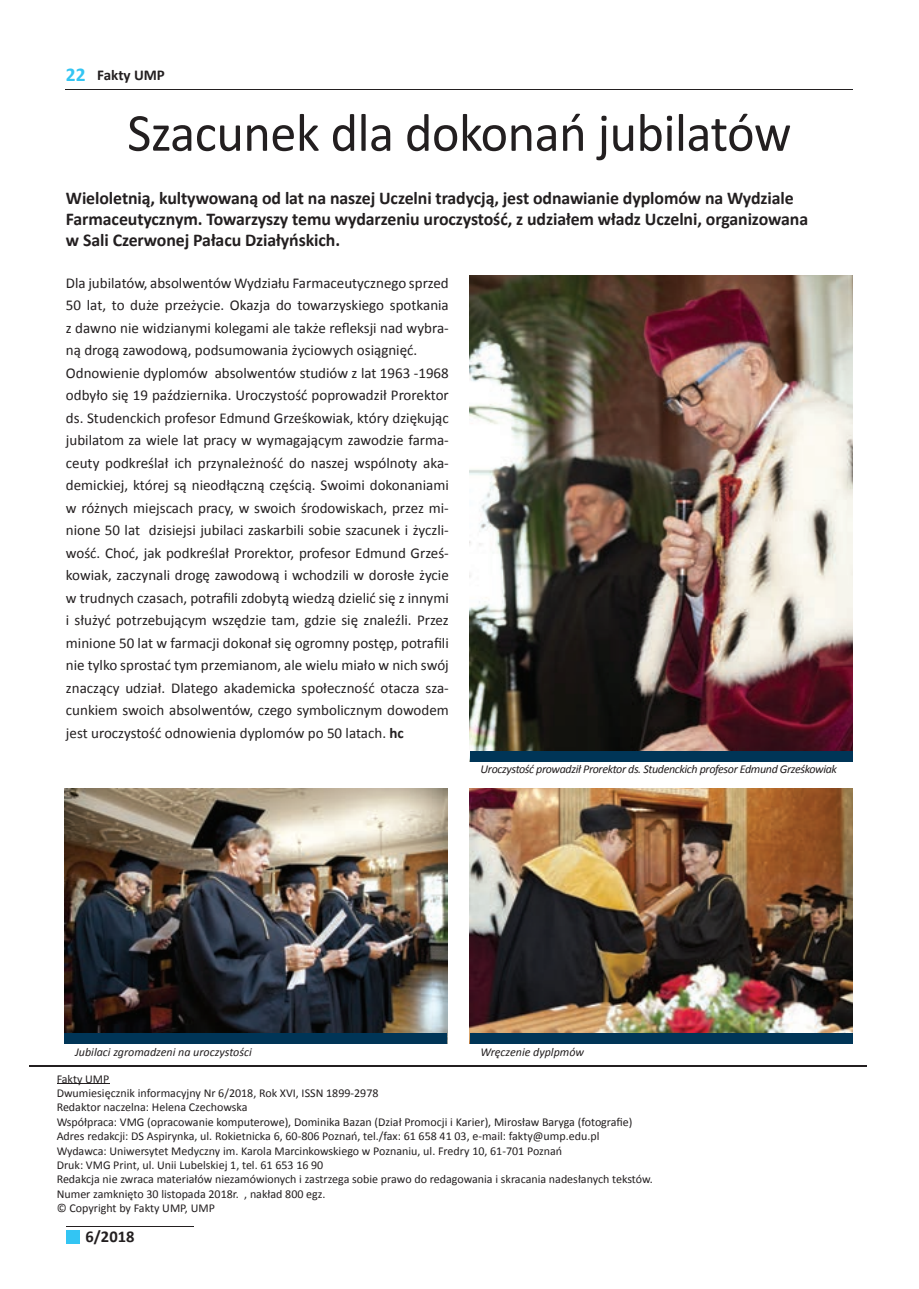
<style>
.page{position:relative;width:919px;height:1289px;background:#fff}
.page>*{position:absolute;margin:0;border:0;box-sizing:border-box;transform-origin:0 0}
.t1{font:54px "Calibri";letter-spacing:-.01em;color:#231f20}
.t2{font:700 18px/21px "Calibri";letter-spacing:-.005em;color:#231f20}
.t3{font:700 16.5px "Calibri";color:#231f20}
.t4{font:15px/22.5px "Calibri";color:#231f20}
.t5{font:700 15px "Calibri";color:#231f20}
.t6{font:12px/14.4px "Calibri";color:#231f20}
.t7{font:italic 12px "Calibri";letter-spacing:-.03em;color:#231f20}
.t8{font:italic 12px "Calibri";color:#231f20}
.s1{font-size:19.5px;color:#33c5f3}
.s2{font-weight:700}
</style>
<div class="page">
<hr style="left:66px;top:89px;width:787px;height:1px;background:#231f20">
<div style="left:66px;top:1229px;width:14px;height:14px;background:#33c5f3"></div>
<hr style="left:66px;top:1226px;width:127px;height:1px;background:#231f20">
<hr style="left:57px;top:1083px;width:52px;height:1px;background:#231f20">
<hr style="left:29px;top:1064px;width:837px;height:2px;background:#231f20">
<img style="left:470px;top:275px;width:382px;height:476px">
<div style="left:470px;top:751px;width:382px;height:10px;background:#003557"></div>
<img style="left:64px;top:788px;width:383px;height:245px">
<div style="left:64px;top:1033px;width:383px;height:10px;background:#003557"></div>
<img style="left:469px;top:788px;width:383px;height:245px">
<div style="left:469px;top:1033px;width:383px;height:10px;background:#003557"></div>
<p class="t5" style="left:66px;top:66px;width:100px"><span class="s1">22</span> Fakty UMP</p>
<h1 class="t1" style="left:127px;top:99px;width:665px">Szacunek dla dokonań jubilatów</h1>
<p class="t2" style="left:66px;top:188px;width:743px">Wieloletnią, kultywowaną od lat na naszej Uczelni tradycją, jest odnawianie dyplomów na Wydziale<br>Farmaceutycznym. Towarzyszy temu wydarzeniu uroczystość, z udziałem władz Uczelni, organizowana w Sali Czerwonej Pałacu Działyńskich.</p>
<p class="t4" style="left:66px;top:271px;width:384px">Dla jubilatów, absolwentów Wydziału Farmaceutycznego sprzed 50 lat, to duże przeżycie. Okazja do towarzyskiego spotkania z dawno nie widzianymi kolegami ale także refleksji nad wybra&shy;ną drogą zawodową, podsumowania życiowych osiągnięć.<br>Odnowienie dyplomów absolwentów studiów z lat 1963 -1968 odbyło się 19 października. Uroczystość poprowadził Prorektor ds. Studenckich profesor Edmund Grześkowiak, który dziękując jubilatom za wiele lat pracy w wymagającym zawodzie farma&shy;ceuty podkreślał ich przynależność do naszej wspólnoty aka&shy;demickiej, której są nieodłączną częścią. Swoimi dokonaniami w różnych miejscach pracy, w swoich środowiskach, przez mi&shy;nione 50 lat dzisiejsi jubilaci zaskarbili sobie szacunek i życzli&shy;wość. Choć, jak podkreślał Prorektor, profesor Edmund Grześ&shy;kowiak, zaczynali drogę zawodową i wchodzili w dorosłe życie w trudnych czasach, potrafili zdobytą wiedzą dzielić się z innymi i służyć potrzebującym wszędzie tam, gdzie się znaleźli. Przez minione 50 lat w farmacji dokonał się ogromny postęp, potrafili nie tylko sprostać tym przemianom, ale wielu miało w nich swój znaczący udział. Dlatego akademicka społeczność otacza sza&shy;cunkiem swoich absolwentów, czego symbolicznym dowodem jest uroczystość odnowienia dyplomów po 50 latach. <span class="s2">hc</span></p>
<p class="t7" style="left:480px;top:761px;width:358px">Uroczystość prowadził Prorektor ds. Studenckich profesor Edmund Grześkowiak</p>
<p class="t8" style="left:75px;top:1043px;width:178px">Jubilaci zgromadzeni na uroczystości</p>
<p class="t8" style="left:480px;top:1043px;width:105px">Wręczenie dyplpmów</p>
<p class="t6" style="left:57px;top:1071px;width:597px">Fakty UMP<br>Dwumiesięcznik informacyjny Nr 6/2018, Rok XVI, ISSN 1899-2978<br>Redaktor naczelna: Helena Czechowska<br>Współpraca: VMG (opracowanie komputerowe), Dominika Bazan (Dział Promocji i Karier), Mirosław Baryga (fotografie)<br>Adres redakcji: DS Aspirynka, ul. Rokietnicka 6, 60-806 Poznań, tel./fax: 61 658 41 03, e-mail: fakty@ump.edu.pl<br>Wydawca: Uniwersytet Medyczny im. Karola Marcinkowskiego w Poznaniu, ul. Fredry 10, 61-701 Poznań<br>Druk: VMG Print, ul. Unii Lubelskiej 1, tel. 61 653 16 90<br>Redakcja nie zwraca materiałów niezamówionych i zastrzega sobie prawo do redagowania i skracania nadesłanych tekstów.<br>Numer zamknięto 30 listopada 2018r. , nakład 800 egz.<br>© Copyright by Fakty UMP, UMP</p>
<p class="t3" style="left:85px;top:1225px;width:50px">6/2018</p>
</div>
